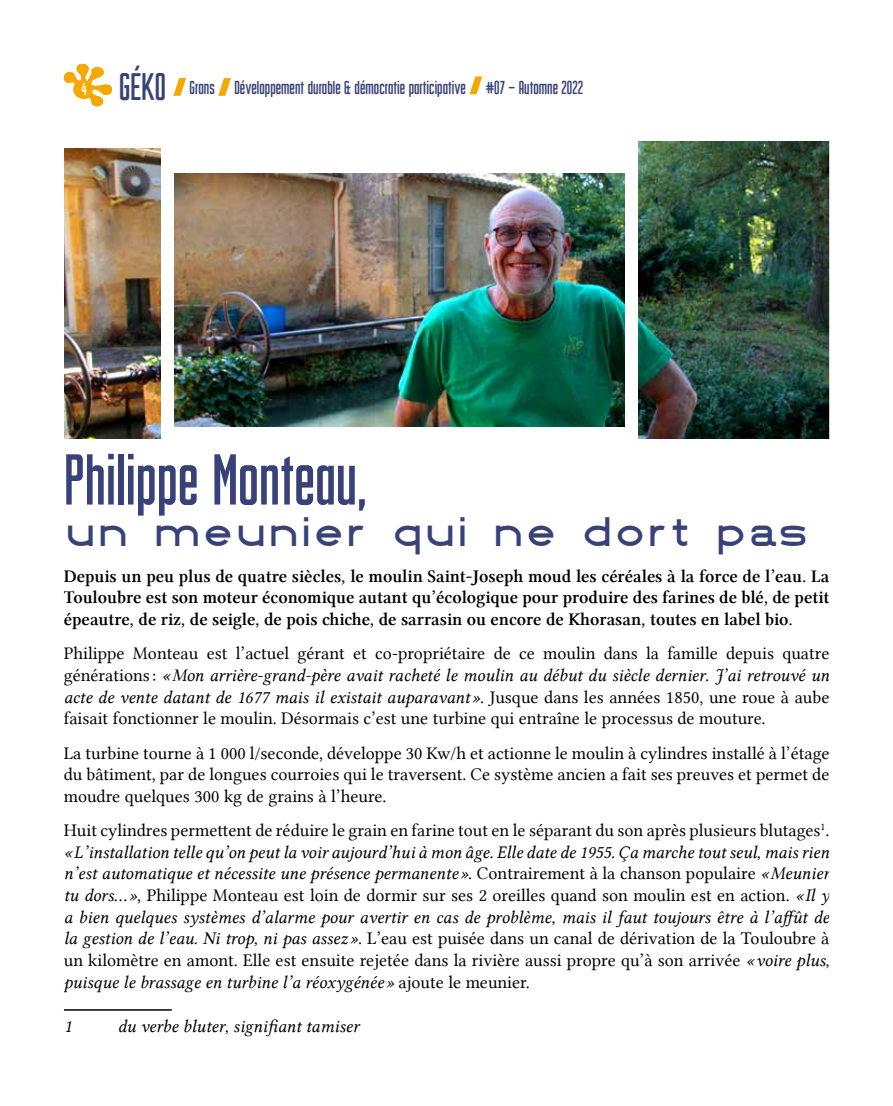
<style>
.page{position:relative;width:893px;height:1106px;background:#fff}
.page>*{position:absolute;margin:0;border:0;box-sizing:border-box;transform-origin:0 0}
.t1{font:75px "Sturkopf";color:#394278}
.t2{font:45px "DIN1451 fette Breitschrift 1936";color:#394278}
.t3{font:19.5px "Sturkopf";color:#394278}
.t4{font:18px/21.6px "Lin Libertine";color:#000}
.t5{font:18px/21.6px "Lin Libertine I";color:#000}
.t6{font:18px/21.6px "Lin Libertine Z";color:#000;text-align:justify}
.t7{font:18px "Sturkopf";color:#fff}
.s1{font-size:40.05px}
.s2{font-family:"Lin Libertine"}
.s3{font-family:"Lin Libertine I"}
</style>
<div class="page">
<img style="left:64px;top:76px;width:766px;height:935px">
<svg style="left:63px;top:63px;width:50px;height:45px"></svg>
<svg style="left:173px;top:78px;width:13px;height:18px"></svg>
<svg style="left:218px;top:78px;width:13px;height:18px"></svg>
<svg style="left:470px;top:76px;width:12px;height:18px"></svg>
<p class="t7" style="left:81px;top:79px;width:7px">4</p>
<p class="t3" style="left:119px;top:77px;width:465px"><span class="s1">GÉKO</span> Grans Développement durable &amp; démocratie participative #07 – Automne 2022</p>
<h1 class="t1" style="left:64px;top:437px;width:304px">Philippe Monteau,</h1>
<h2 class="t2" style="left:64px;top:503px;width:747px">un meunier qui ne dort pas</h2>
<p class="t6" style="left:64px;top:566px;width:767px">Depuis un peu plus de quatre siècles, le moulin Saint-Joseph moud les céréales à la force de l’eau. La Touloubre est son moteur économique autant qu’écologique pour produire des farines de blé, de petit épeautre, de riz, de seigle, de pois chiche, de sarrasin ou encore de Khorasan, toutes en label bio.</p>
<p class="t4" style="left:64px;top:643px;width:767px">Philippe Monteau est l’actuel gérant et co-propriétaire de ce moulin dans la famille depuis quatre</p>
<p class="t5" style="left:64px;top:665px;width:767px"><span class="s2">générations :</span> « Mon arrière-grand-père avait racheté le moulin au début du siècle dernier. J’ai retrouvé un acte de vente datant de 1677 mais il existait auparavant »<span class="s2">. Jusque dans les années 1850, une roue à aube</span></p>
<p class="t4" style="left:64px;top:701px;width:767px;line-height:34.3px">faisait fonctionner le moulin. Désormais c’est une turbine qui entraîne le processus de mouture.<br>La turbine tourne à 1 000 l/seconde, développe 30 Kw/h et actionne le moulin à cylindres installé à l’étage</p>
<p class="t4" style="left:64px;top:763px;width:767px">du bâtiment, par de longues courroies qui le traversent. Ce système ancien a fait ses preuves et permet de moudre quelques 300 kg de grains à l’heure.</p>
<p class="t4" style="left:64px;top:819px;width:767px">Huit cylindres permettent de réduire le grain en farine tout en le séparant du son après plusieurs blutages<sup>1</sup>.</p>
<p class="t5" style="left:64px;top:841px;width:767px">« L’installation telle qu’on peut la voir aujourd’hui à mon âge. Elle date de 1955. Ça marche tout seul, mais rien n’est automatique et nécessite une présence permanente »<span class="s2">. Contrairement à la chanson populaire</span> « Meunier</p>
<p class="t4" style="left:64px;top:884px;width:767px"><span class="s3">tu dors… »</span>, Philippe Monteau est loin de dormir sur ses 2 oreilles quand son moulin est en action. <span class="s3">« Il y</span></p>
<p class="t5" style="left:64px;top:906px;width:767px">a bien quelques systèmes d’alarme pour avertir en cas de problème, mais il faut toujours être à l’affût de</p>
<p class="t4" style="left:64px;top:927px;width:767px"><span class="s3">la gestion de l’eau. Ni trop, ni pas assez »</span>. L’eau est puisée dans un canal de dérivation de la Touloubre à un kilomètre en amont. Elle est ensuite rejetée dans la rivière aussi propre qu’à son arrivée <span class="s3">« voire plus,</span></p>
<p class="t5" style="left:64px;top:971px;width:467px">puisque le brassage en turbine l’a réoxygénée » <span class="s2">ajoute le meunier.</span></p>
<p class="t5" style="left:64px;top:1015px;width:9px">1</p>
<p class="t5" style="left:118px;top:1015px;width:243px">du verbe bluter, signifiant tamiser</p>
</div>
